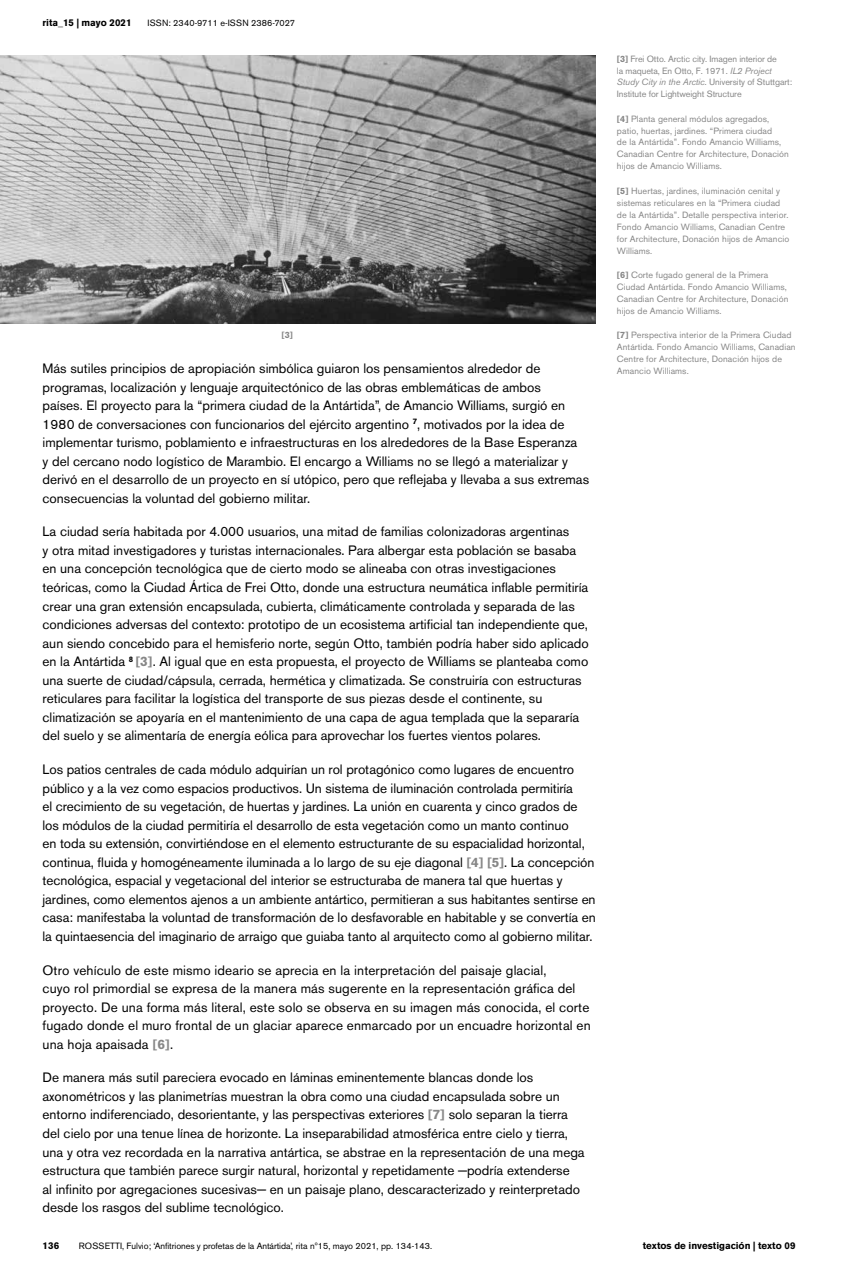
<style>
.page{position:relative;width:851px;height:1276px;background:#fff}
.page>*{position:absolute;margin:0;border:0;box-sizing:border-box;transform-origin:0 0}
.t1{font:13.5px/18.6px "Akzidenz Grotesk BE";color:#000}
.t2{font:700 9.75px "Akzidenz Grotesk BE";color:#000}
.t3{font:9px/11.9px "Akzidenz Grotesk BE";letter-spacing:.01em;color:#878787}
.t4{font:9px/11.9px "Akzidenz Grotesk BE";letter-spacing:-.01em;color:#878787}
.t5{font:9px "Akzidenz Grotesk BE";color:#000}
.t6{font:9px "Akzidenz Grotesk BE";letter-spacing:.02em;color:#000}
.t7{font:700 9px "Akzidenz Grotesk BE";color:#878787}
.s1{font-weight:700;color:#878787}
.s2{font-weight:700}
.s3{font-style:italic}
</style>
<div class="page">
<img style="left:0;top:55px;width:595px;height:268px">
<p class="t2" style="left:43px;top:17px;width:90px">rita_15 | mayo 2021</p>
<p class="t6" style="left:147px;top:17px;width:149px">ISSN: 2340-9711 e-ISSN 2386-7027</p>
<p class="t7" style="left:281px;top:329px;width:13px">[3]</p>
<p class="t1" style="left:43px;top:359px;width:548px">Más sutiles principios de apropiación simbólica guiaron los pensamientos alrededor de programas, localización y lenguaje arquitectónico de las obras emblemáticas de ambos<br>países. El proyecto para la “primera ciudad de la Antártida”, de Amancio Williams, surgió en 1980 de conversaciones con funcionarios del ejército argentino <sup>7</sup>, motivados por la idea de implementar turismo, poblamiento e infraestructuras en los alrededores de la Base Esperanza<br>y del cercano nodo logístico de Marambio. El encargo a Williams no se llegó a materializar y derivó en el desarrollo de un proyecto en sí utópico, pero que reflejaba y llevaba a sus extremas consecuencias la voluntad del gobierno militar.</p>
<p class="t1" style="left:43px;top:522px;width:547px">La ciudad sería habitada por 4.000 usuarios, una mitad de familias colonizadoras argentinas<br>y otra mitad investigadores y turistas internacionales. Para albergar esta población se basaba en una concepción tecnológica que de cierto modo se alineaba con otras investigaciones teóricas, como la Ciudad Ártica de Frei Otto, donde una estructura neumática inflable permitiría crear una gran extensión encapsulada, cubierta, climáticamente controlada y separada de las condiciones adversas del contexto: prototipo de un ecosistema artificial tan independiente que, aun siendo concebido para el hemisferio norte, según Otto, también podría haber sido aplicado en la Antártida <sup>8</sup> <span class="s1">[3]</span>. Al igual que en esta propuesta, el proyecto de Williams se planteaba como una suerte de ciudad/cápsula, cerrada, hermética y climatizada. Se construiría con estructuras reticulares para facilitar la logística del transporte de sus piezas desde el continente, su climatización se apoyaría en el mantenimiento de una capa de agua templada que la separaría del suelo y se alimentaría de energía eólica para aprovechar los fuertes vientos polares.</p>
<p class="t1" style="left:43px;top:760px;width:554px">Los patios centrales de cada módulo adquirían un rol protagónico como lugares de encuentro público y a la vez como espacios productivos. Un sistema de iluminación controlada permitiría<br>el crecimiento de su vegetación, de huertas y jardines. La unión en cuarenta y cinco grados de los módulos de la ciudad permitiría el desarrollo de esta vegetación como un manto continuo<br>en toda su extensión, convirtiéndose en el elemento estructurante de su espacialidad horizontal, continua, fluida y homogéneamente iluminada a lo largo de su eje diagonal <span class="s1">[4] [5]</span>. La concepción tecnológica, espacial y vegetacional del interior se estructuraba de manera tal que huertas y jardines, como elementos ajenos a un ambiente antártico, permitieran a sus habitantes sentirse en casa: manifestaba la voluntad de transformación de lo desfavorable en habitable y se convertía en la quintaesencia del imaginario de arraigo que guiaba tanto al arquitecto como al gobierno militar.</p>
<p class="t1" style="left:43px;top:960px;width:549px">Otro vehículo de este mismo ideario se aprecia en la interpretación del paisaje glacial,<br>cuyo rol primordial se expresa de la manera más sugerente en la representación gráfica del proyecto. De una forma más literal, este solo se observa en su imagen más conocida, el corte fugado donde el muro frontal de un glaciar aparece enmarcado por un encuadre horizontal en una hoja apaisada <span class="s1">[6]</span>.</p>
<p class="t1" style="left:43px;top:1068px;width:543px">De manera más sutil pareciera evocado en láminas eminentemente blancas donde los axonométricos y las planimetrías muestran la obra como una ciudad encapsulada sobre un entorno indiferenciado, desorientante, y las perspectivas exteriores <span class="s1">[7]</span> solo separan la tierra del cielo por una tenue línea de horizonte. La inseparabilidad atmosférica entre cielo y tierra, una y otra vez recordada en la narrativa antártica, se abstrae en la representación de una mega estructura que también parece surgir natural, horizontal y repetidamente −podría extenderse<br>al infinito por agregaciones sucesivas− en un paisaje plano, descaracterizado y reinterpretado desde los rasgos del sublime tecnológico.</p>
<p class="t4" style="left:617px;top:53px;width:177px"><span class="s2">[3]</span> Frei Otto. Arctic city. Imagen interior de<br>la maqueta, En Otto, F. 1971. <span class="s3">IL2 Project Study City in the Arctic.</span> University of Stuttgart:<br>Institute for Lightweight Structure</p>
<p class="t3" style="left:617px;top:113px;width:173px"><span class="s2">[4]</span> Planta general módulos agregados, patio, huertas, jardines. “Primera ciudad<br>de la Antártida”. Fondo Amancio Williams, Canadian Centre for Architecture, Donación hijos de Amancio Williams.</p>
<p class="t3" style="left:617px;top:185px;width:174px"><span class="s2">[5]</span> Huertas, jardines, iluminación cenital y sistemas reticulares en la “Primera ciudad de la Antártida”. Detalle perspectiva interior.<br>Fondo Amancio Williams, Canadian Centre for Architecture, Donación hijos de Amancio Williams.</p>
<p class="t3" style="left:617px;top:269px;width:173px"><span class="s2">[6]</span> Corte fugado general de la Primera Ciudad Antártida. Fondo Amancio Williams, Canadian Centre for Architecture, Donación hijos de Amancio Williams.</p>
<p class="t3" style="left:617px;top:329px;width:180px"><span class="s2">[7]</span> Perspectiva interior de la Primera Ciudad Antártida. Fondo Amancio Williams, Canadian Centre for Architecture, Donación hijos de Amancio Williams.</p>
<p class="t2" style="left:43px;top:1240px;width:18px">136</p>
<p class="t5" style="left:79px;top:1240px;width:355px">ROSSETTI, Fulvio; ‘Anfitriones y profetas de la Antártida’, rita nº15, mayo 2021, pp. 134-143.</p>
<p class="t2" style="left:642px;top:1240px;width:154px">textos de investigación | texto 09</p>
</div>
